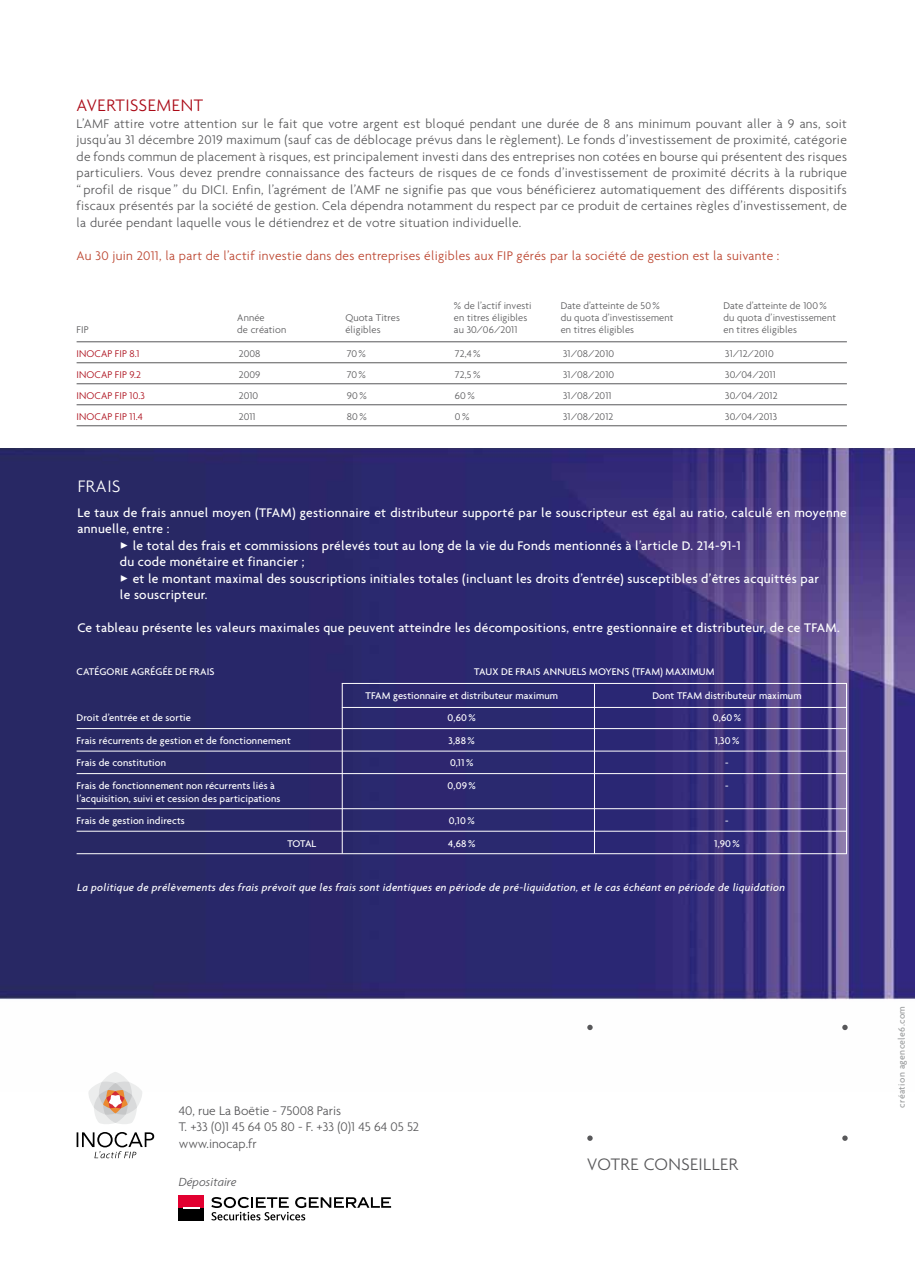
<style>
.page{position:relative;width:915px;height:1280px;background:#fff}
.page>*{position:absolute;margin:0;border:0;box-sizing:border-box;transform-origin:0 0}
.t1{font:300 18px "Agenda";letter-spacing:.02em;color:#58585a}
.t2{font:300 18px "Agenda";letter-spacing:.03em;color:#ab0a17}
.t3{font:300 18px "Agenda";letter-spacing:.03em;color:#fff}
.t4{font:300 13.5px/16.5px "Agenda";color:#58585a;text-align:justify}
.t5{font:500 13.5px/16.5px "Agenda";letter-spacing:.02em;color:#fff}
.t6{font:300 13.5px "Agenda";letter-spacing:.02em;color:#bb432d}
.t7{font:italic 300 12.75px "Agenda";color:#58585a}
.t8{font:italic 500 11.25px "Agenda";letter-spacing:.025em;color:#fff}
.t9{font:500 10.5px/22.5px "Agenda";letter-spacing:.01em;color:#fff}
.t10{font:300 10.5px/12px "Agenda";letter-spacing:.01em;color:#58585a}
.t11{font:300 10.5px "Agenda";letter-spacing:.01em;color:#ab0a17}
.t12{font:500 9.75px "Agenda";letter-spacing:.035em;color:#9c9e9f}
</style>
<div class="page">
<img style="left:0;top:448px;width:914px;height:583px">
<svg style="left:842px;top:1135px;width:5px;height:6px"></svg>
<svg style="left:587px;top:1135px;width:5px;height:6px"></svg>
<svg style="left:842px;top:1025px;width:5px;height:5px"></svg>
<svg style="left:587px;top:1025px;width:5px;height:5px"></svg>
<svg style="left:211px;top:1197px;width:180px;height:23px"></svg>
<div style="left:179px;top:1195px;width:25px;height:13px;background:#e20030"></div>
<div style="left:179px;top:1208px;width:25px;height:12px;background:#000"></div>
<svg style="left:183px;top:1207px;width:16px;height:1px"></svg>
<svg style="left:88px;top:1072px;width:54px;height:52px"></svg>
<svg style="left:77px;top:1132px;width:77px;height:26px"></svg>
<hr style="left:77px;top:362px;width:769px;height:1px;background:#58585a">
<hr style="left:77px;top:383px;width:769px;height:1px;background:#58585a">
<hr style="left:77px;top:404px;width:769px;height:1px;background:#58585a">
<hr style="left:77px;top:425px;width:769px;height:1px;background:#58585a">
<hr style="left:77px;top:341px;width:769px;height:1px;background:#58585a">
<hr style="left:845px;top:683px;width:1px;height:171px;background:#fff">
<hr style="left:77px;top:728px;width:769px;height:1px;background:#fff">
<hr style="left:77px;top:751px;width:769px;height:1px;background:#fff">
<hr style="left:77px;top:773px;width:769px;height:1px;background:#fff">
<hr style="left:77px;top:808px;width:769px;height:1px;background:#fff">
<hr style="left:77px;top:831px;width:769px;height:1px;background:#fff">
<hr style="left:77px;top:853px;width:769px;height:1px;background:#fff">
<hr style="left:342px;top:683px;width:504px;height:1px;background:#fff">
<hr style="left:342px;top:707px;width:504px;height:1px;background:#fff">
<hr style="left:594px;top:683px;width:1px;height:171px;background:#fff">
<hr style="left:342px;top:683px;width:1px;height:170px;background:#fff">
<h1 class="t2" style="left:77px;top:95px;width:128px">AVERTISSEMENT</h1>
<p class="t4" style="left:77px;top:115px;width:771px">L’AMF attire votre attention sur le fait que votre argent est bloqué pendant une durée de 8 ans minimum pouvant aller à 9 ans, soit jusqu’au 31 décembre 2019 maximum (sauf cas de déblocage prévus dans le règlement). Le fonds d’investissement de proximité, catégorie de fonds commun de placement à risques, est principalement investi dans des entreprises non cotées en bourse qui présentent des risques particuliers. Vous devez prendre connaissance des facteurs de risques de ce fonds d’investissement de proximité décrits à la rubrique “ profil de risque ” du DICI. Enfin, l’agrément de l’AMF ne signifie pas que vous bénéficierez automatiquement des différents dispositifs fiscaux présentés par la société de gestion. Cela dépendra notamment du respect par ce produit de certaines règles d’investissement, de la durée pendant laquelle vous le détiendrez et de votre situation individuelle.</p>
<p class="t6" style="left:77px;top:248px;width:704px">Au 30 juin 2011, la part de l’actif investie dans des entreprises éligibles aux FIP gérés par la société de gestion est la suivante :</p>
<p class="t10" style="left:77px;top:323px;width:13px">FIP</p>
<p class="t10" style="left:237px;top:311px;width:50px">Année<br>de création</p>
<p class="t10" style="left:345px;top:311px;width:56px">Quota Titres éligibles</p>
<p class="t10" style="left:454px;top:299px;width:79px">% de l’actif investi en titres éligibles au 30/06/2011</p>
<p class="t10" style="left:723px;top:299px;width:114px">Date d’atteinte de 100 % du quota d’investissement en titres éligibles</p>
<p class="t10" style="left:560px;top:299px;width:114px">Date d’atteinte de 50 % du quota d’investissement en titres éligibles</p>
<p class="t11" style="left:77px;top:347px;width:64px">INOCAP FIP 8.1</p>
<p class="t10" style="left:239px;top:347px;width:23px">2008</p>
<p class="t10" style="left:347px;top:347px;width:21px">70%</p>
<p class="t10" style="left:455px;top:347px;width:27px">72,4 %</p>
<p class="t10" style="left:563px;top:347px;width:53px">31/08/2010</p>
<p class="t10" style="left:725px;top:347px;width:50px">31/12/2010</p>
<p class="t11" style="left:77px;top:368px;width:66px">INOCAP FIP 9.2</p>
<p class="t10" style="left:239px;top:368px;width:23px">2009</p>
<p class="t10" style="left:347px;top:368px;width:21px">70%</p>
<p class="t10" style="left:455px;top:368px;width:27px">72,5 %</p>
<p class="t10" style="left:563px;top:368px;width:53px">31/08/2010</p>
<p class="t10" style="left:725px;top:368px;width:52px">30/04/2011</p>
<p class="t11" style="left:77px;top:389px;width:70px">INOCAP FIP 10.3</p>
<p class="t10" style="left:239px;top:389px;width:21px">2010</p>
<p class="t10" style="left:347px;top:389px;width:21px">90%</p>
<p class="t10" style="left:455px;top:389px;width:21px">60%</p>
<p class="t10" style="left:563px;top:389px;width:50px">31/08/2011</p>
<p class="t10" style="left:725px;top:389px;width:54px">30/04/2012</p>
<p class="t11" style="left:77px;top:410px;width:68px">INOCAP FIP 11.4</p>
<p class="t10" style="left:239px;top:410px;width:18px">2011</p>
<p class="t10" style="left:347px;top:410px;width:21px">80%</p>
<p class="t10" style="left:455px;top:410px;width:16px">0%</p>
<p class="t10" style="left:563px;top:410px;width:52px">31/08/2012</p>
<p class="t10" style="left:725px;top:410px;width:53px">30/04/2013</p>
<h1 class="t3" style="left:78px;top:475px;width:44px">FRAIS</h1>
<p class="t5" style="left:77px;top:504px;width:770px">Le taux de frais annuel moyen (TFAM) gestionnaire et distributeur supporté par le souscripteur est égal au ratio, calculé en moyenne annuelle, entre :</p>
<p class="t5" style="left:120px;top:537px;width:622px">✓ le total des frais et commissions prélevés tout au long de la vie du Fonds mentionnés à l’article D. 214-91-1 du code monétaire et financier ;</p>
<p class="t5" style="left:120px;top:570px;width:700px">✓ et le montant maximal des souscriptions initiales totales (incluant les droits d’entrée) susceptibles d’êtres acquittés par le souscripteur.</p>
<p class="t5" style="left:77px;top:619px;width:763px">Ce tableau présente les valeurs maximales que peuvent atteindre les décompositions, entre gestionnaire et distributeur, de ce TFAM.</p>
<p class="t9" style="left:77px;top:660px;width:139px">CATÉGORIE AGRÉGÉE DE FRAIS</p>
<p class="t9" style="left:474px;top:660px;width:242px">TAUX DE FRAIS ANNUELS MOYENS (TFAM) MAXIMUM</p>
<p class="t9" style="left:365px;top:684px;width:194px">TFAM gestionnaire et distributeur maximum</p>
<p class="t9" style="left:652px;top:684px;width:151px">Dont TFAM distributeur maximum</p>
<p class="t9" style="left:77px;top:706px;width:216px">Droit d’entrée et de sortie<br>Frais récurrents de gestion et de fonctionnement Frais de constitution<br>Frais de fonctionnement non récurrents liés à</p>
<p class="t9" style="left:77px;top:787px;width:205px">l’acquisition, suivi et cession des participations<br>Frais de gestion indirects</p>
<p class="t9" style="left:287px;top:832px;width:30px">TOTAL</p>
<p class="t9" style="left:447px;top:706px;width:30px">0,60%<br>3,88%<br>0,11%<br>0,09%</p>
<p class="t9" style="left:448px;top:809px;width:29px">0,10%<br>4,68%</p>
<p class="t9" style="left:712px;top:707px;width:30px;text-align:center">0,60%<br>1,30% -<br>-</p>
<p class="t9" style="left:714px;top:809px;width:27px;text-align:center">-<br>1,90%</p>
<p class="t8" style="left:77px;top:880px;width:709px">La politique de prélèvements des frais prévoit que les frais sont identiques en période de pré-liquidation, et le cas échéant en période de liquidation</p>
<p class="t4" style="left:179px;top:1102px;width:241px;text-align:left">40, rue La Boëtie - 75008 Paris<br>T. +33 (0)1 45 64 05 80 - F. +33 (0)1 45 64 05 52 www.inocap.fr</p>
<p class="t7" style="left:179px;top:1174px;width:59px">Dépositaire</p>
<h1 class="t1" style="left:587px;top:1154px;width:152px">VOTRE CONSEILLER</h1>
<p class="t12" style="left:895px;top:1108px;width:103px;rotate:-90deg">création agencele6.com</p>
</div>
